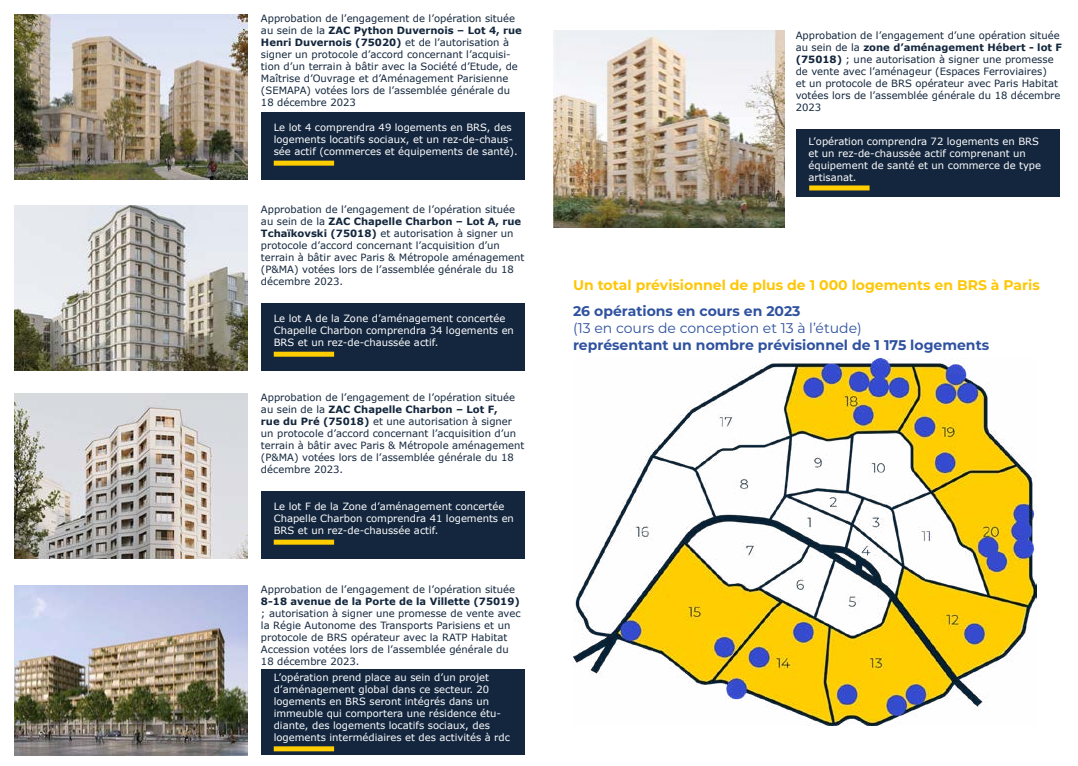
<style>
.page{position:relative;width:1078px;height:766px;background:#fff}
.page>*{position:absolute;margin:0;border:0;box-sizing:border-box;transform-origin:0 0}
.t1{font:700 14px "Montserrat";color:#2f52a0}
.t2{font:700 14px "Montserrat";color:#fec705}
.t3{font:14px "Montserrat";color:#2f52a0}
.t4{font:10px/12px "Verdana";color:#13263d}
.t5{font:10px/12px "Verdana";color:#fff}
.t6{font:10px/12px "Verdana";color:#fdfeff}
.t7{font:700 10px "Verdana";color:#13263d}
.s1{font-weight:700}
</style>
<div class="page">
<img style="left:14px;top:205px;width:233px;height:165px">
<div style="left:261px;top:303px;width:263px;height:67px;background:#14263e"></div>
<div style="left:274px;top:351px;width:60px;height:5px;background:#ffcd00"></div>
<img style="left:14px;top:585px;width:233px;height:169px">
<div style="left:261px;top:668px;width:263px;height:86px;background:#14263e"></div>
<div style="left:274px;top:746px;width:60px;height:5px;background:#ffcd00"></div>
<img style="left:14px;top:14px;width:233px;height:165px">
<div style="left:261px;top:112px;width:263px;height:67px;background:#14263e"></div>
<div style="left:274px;top:161px;width:60px;height:5px;background:#ffcd00"></div>
<img style="left:14px;top:393px;width:233px;height:165px">
<div style="left:261px;top:490px;width:263px;height:68px;background:#14263e"></div>
<div style="left:274px;top:539px;width:60px;height:5px;background:#ffcd00"></div>
<img style="left:573px;top:358px;width:463px;height:367px">
<img style="left:553px;top:30px;width:231px;height:197px">
<div style="left:795px;top:129px;width:264px;height:67px;background:#14263e"></div>
<div style="left:809px;top:185px;width:60px;height:5px;background:#ffcd00"></div>
<p class="t4" style="left:261px;top:12px;width:262px">Approbation de l’engagement de l’opération située au sein de la <span class="s1">ZAC Python Duvernois – Lot 4, rue Henri Duvernois (75020)</span> et de l’autorisation à signer un protocole d’accord concernant l’acquisi&shy;tion d’un terrain à bâtir avec la Société d’Etude, de Maîtrise d’Ouvrage et d’Aménagement Parisienne (SEMAPA) votées lors de l’assemblée générale du 18 décembre 2023</p>
<p class="t5" style="left:274px;top:121px;width:245px">Le lot 4 comprendra 49 logements en BRS, des logements locatifs sociaux, et un rez-de-chaus&shy;sée actif (commerces et équipements de santé).</p>
<p class="t4" style="left:261px;top:203px;width:265px">Approbation de l’engagement de l’opération située au sein de la <span class="s1">ZAC Chapelle Charbon – Lot A, rue Tchaïkovski (75018)</span> et autorisation à signer un protocole d’accord concernant l’acquisition d’un terrain à bâtir avec Paris &amp; Métropole aménagement (P&amp;MA) votées lors de l’assemblée générale du 18 décembre 2023.</p>
<p class="t5" style="left:274px;top:312px;width:242px">Le lot A de la Zone d’aménagement concertée<br>Chapelle Charbon comprendra 34 logements en<br>BRS et un rez-de-chaussée actif.</p>
<p class="t4" style="left:261px;top:391px;width:265px">Approbation de l’engagement de l’opération située au sein de la <span class="s1">ZAC Chapelle Charbon – Lot F,<br>rue du Pré (75018)</span> et une autorisation à signer un protocole d’accord concernant l’acquisition d’un terrain à bâtir avec Paris &amp; Métropole aménagement (P&amp;MA) votées lors de l’assemblée générale du 18 décembre 2023.</p>
<p class="t5" style="left:274px;top:500px;width:242px">Le lot F de la Zone d’aménagement concertée<br>Chapelle Charbon comprendra 41 logements en<br>BRS et un rez-de-chaussée actif.</p>
<p class="t4" style="left:261px;top:583px;width:256px">Approbation de l’engagement de l’opération située</p>
<p class="t7" style="left:261px;top:594px;width:260px">8-18 avenue de la Porte de la Villette (75019)</p>
<p class="t4" style="left:261px;top:607px;width:261px">; autorisation à signer une promesse de vente avec la Régie Autonome des Transports Parisiens et un protocole de BRS opérateur avec la RATP Habitat Accession votées lors de l’assemblée générale du 18 décembre 2023.</p>
<p class="t6" style="left:274px;top:671px;width:238px">L’opération prend place au sein d’un projet d’aménagement global dans ce secteur. 20 logements en BRS seront intégrés dans un immeuble qui comportera une résidence étu&shy;diante, des logements locatifs sociaux, des logements intermédiaires et des activités à rdc</p>
<p class="t4" style="left:795px;top:29px;width:268px">Approbation de l’engagement d’une opération située au sein de la <span class="s1">zone d’aménagement Hébert - lot F (75018)</span> ; une autorisation à signer une promesse de vente avec l’aménageur (Espaces Ferroviaires)<br>et un protocole de BRS opérateur avec Paris Habitat votées lors de l’assemblée générale du 18 décembre 2023</p>
<p class="t5" style="left:808px;top:135px;width:234px">L’opération comprendra 72 logements en BRS et un rez-de-chaussée actif comprenant un équipement de santé et un commerce de type artisanat.</p>
<h1 class="t2" style="left:573px;top:275px;width:468px">Un total prévisionnel de plus de 1 000 logements en BRS à Paris</h1>
<h1 class="t1" style="left:573px;top:301px;width:229px">26 opérations en cours en 2023</h1>
<h1 class="t3" style="left:573px;top:318px;width:290px">(13 en cours de conception et 13 à l’étude)</h1>
<h1 class="t1" style="left:573px;top:335px;width:417px">représentant un nombre prévisionnel de 1 175 logements</h1>
</div>
